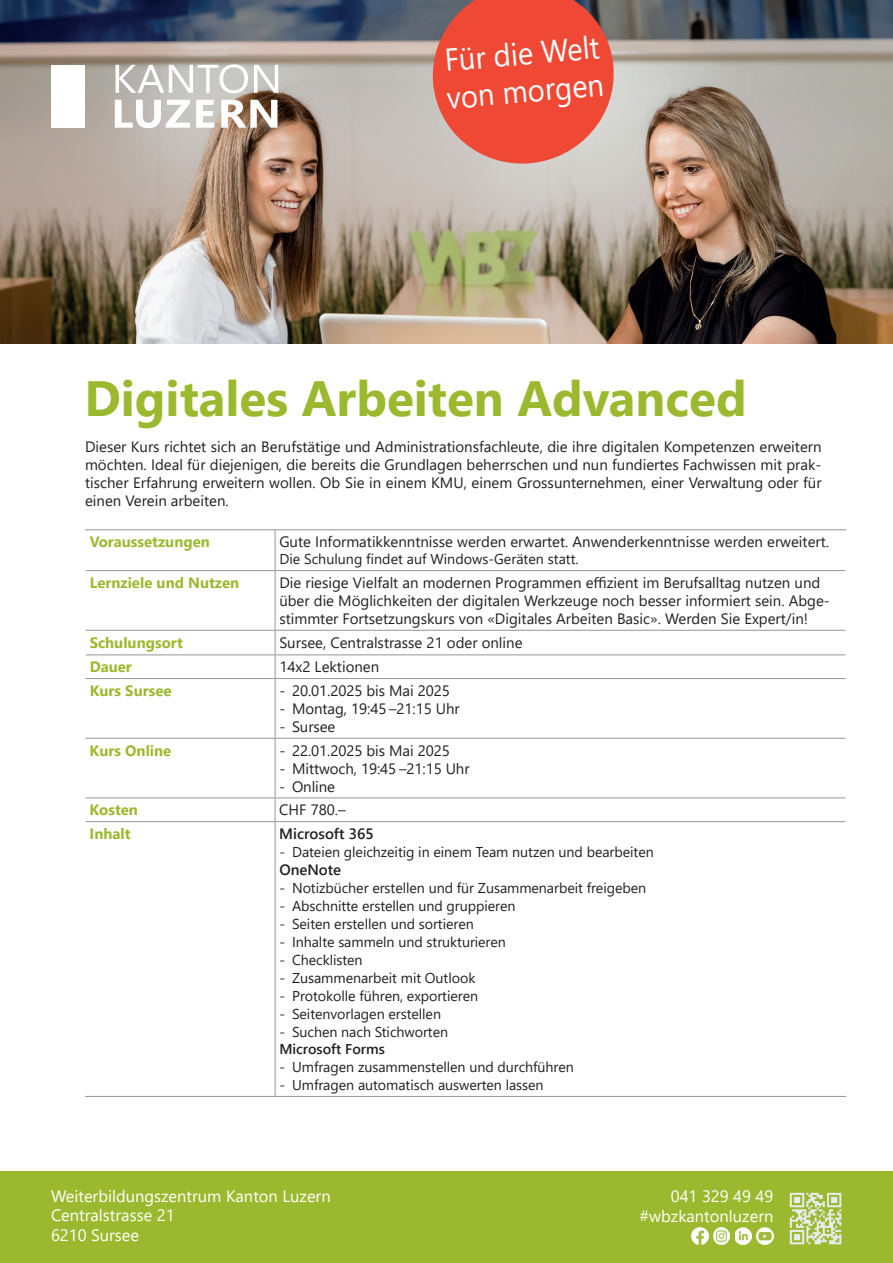
<style>
.page{position:relative;width:893px;height:1263px;background:#fff}
.page>*{position:absolute;margin:0;border:0;box-sizing:border-box;transform-origin:0 0}
.t1{font:700 49.5px "Segoe UI";color:#9bb92e}
.t2{font:31.5px/37.8px "Segoe UI";color:#fff;scale:.93 1}
.t3{font:16.5px/19.8px "Segoe UI";color:#fff}
.t4{font:15px/18px "Segoe UI";color:#231f20;text-align:justify}
.t5{font:700 15px "Segoe UI";color:#9bb92e}
.t6{font:600 15px "Segoe UI";color:#231f20}
.t7{font:14.25px "Segoe UI";letter-spacing:-.005em;color:#231f20}
.t8{font:600 14.25px "Segoe UI";color:#231f20}
</style>
<div class="page">
<img style="left:0;top:0;width:893px;height:344px">
<svg style="left:116px;top:64px;width:162px;height:29px"></svg>
<svg style="left:115px;top:100px;width:162px;height:28px"></svg>
<div style="left:51px;top:65px;width:34px;height:63px;background:#fff"></div>
<div style="left:0;top:1172px;width:893px;height:91px;background:#9bb92e"></div>
<img style="left:713px;top:1228px;width:17px;height:16px">
<img style="left:735px;top:1228px;width:17px;height:17px">
<img style="left:757px;top:1228px;width:17px;height:17px">
<img style="left:691px;top:1228px;width:17px;height:17px">
<img style="left:789px;top:1192px;width:53px;height:53px">
<svg style="left:429px;top:0;width:188px;height:168px;background:#e05f4f"></svg>
<hr style="left:85px;top:529px;width:190px;height:1px;background:#939598">
<hr style="left:275px;top:529px;width:571px;height:1px;background:#939598">
<hr style="left:275px;top:530px;width:1px;height:40px;background:#939598">
<hr style="left:86px;top:570px;width:189px;height:1px;background:#939598">
<hr style="left:275px;top:570px;width:570px;height:1px;background:#939598">
<hr style="left:275px;top:571px;width:1px;height:59px;background:#939598">
<hr style="left:86px;top:630px;width:189px;height:1px;background:#939598">
<hr style="left:275px;top:630px;width:570px;height:1px;background:#939598">
<hr style="left:86px;top:654px;width:189px;height:1px;background:#939598">
<hr style="left:275px;top:654px;width:570px;height:1px;background:#939598">
<svg style="left:275px;top:631px;width:1px;height:47px"></svg>
<hr style="left:86px;top:678px;width:189px;height:1px;background:#939598">
<hr style="left:275px;top:678px;width:570px;height:1px;background:#939598">
<hr style="left:275px;top:679px;width:1px;height:59px;background:#939598">
<hr style="left:86px;top:738px;width:189px;height:1px;background:#939598">
<hr style="left:275px;top:738px;width:570px;height:1px;background:#939598">
<hr style="left:275px;top:739px;width:1px;height:58px;background:#939598">
<hr style="left:86px;top:797px;width:189px;height:1px;background:#939598">
<hr style="left:275px;top:797px;width:570px;height:1px;background:#939598">
<svg style="left:275px;top:798px;width:1px;height:23px"></svg>
<hr style="left:86px;top:821px;width:189px;height:1px;background:#939598">
<hr style="left:275px;top:821px;width:570px;height:1px;background:#939598">
<hr style="left:275px;top:822px;width:1px;height:274px;background:#939598">
<hr style="left:85px;top:1096px;width:190px;height:1px;background:#939598">
<hr style="left:275px;top:1096px;width:571px;height:1px;background:#939598">
<h2 class="t2" style="left:442px;top:39px;width:171px;rotate:-5deg">Für die Welt von morgen</h2>
<h1 class="t1" style="left:84px;top:351px;width:664px">Digitales Arbeiten Advanced</h1>
<p class="t4" style="left:85px;top:436px;width:738px">Dieser Kurs richtet sich an Berufstätige und Administrationsfachleute, die ihre digitalen Kompetenzen erweitern möchten. Ideal für diejenigen, die bereits die Grundlagen beherrschen und nun fundiertes Fachwissen mit prak&shy;tischer Erfahrung erweitern wollen. Ob Sie in einem KMU, einem Grossunternehmen, einer Verwaltung oder für einen Verein arbeiten.</p>
<p class="t5" style="left:90px;top:528px;width:122px">Voraussetzungen</p>
<p class="t4" style="left:279px;top:531px;width:551px">Gute Informatikkenntnisse werden erwartet. Anwenderkenntnisse werden erweitert.</p>
<p class="t7" style="left:279px;top:546px;width:301px">Die Schulung findet auf Windows-Geräten statt.</p>
<p class="t5" style="left:90px;top:568px;width:151px">Lernziele und Nutzen</p>
<p class="t4" style="left:279px;top:572px;width:552px;text-align:left">Die riesige Vielfalt an modernen Programmen effizient im Berufsalltag nutzen und über die Möglichkeiten der digitalen Werkzeuge noch besser informiert sein. Abge&shy;stimmter Fortsetzungskurs von «Digitales Arbeiten Basic». Werden Sie Expert/in!</p>
<p class="t5" style="left:90px;top:628px;width:95px">Schulungsort</p>
<p class="t4" style="left:279px;top:632px;width:245px">Sursee, Centralstrasse 21 oder online</p>
<p class="t5" style="left:90px;top:653px;width:44px">Dauer</p>
<p class="t4" style="left:279px;top:656px;width:101px">14x2 Lektionen</p>
<p class="t5" style="left:90px;top:676px;width:83px">Kurs Sursee</p>
<p class="t4" style="left:279px;top:680px;width:172px">- 20.01.2025 bis Mai 2025</p>
<p class="t4" style="left:279px;top:698px;width:182px">- Montag, 19:45 –21:15 Uhr</p>
<p class="t4" style="left:279px;top:716px;width:58px">- Sursee</p>
<p class="t5" style="left:90px;top:736px;width:83px">Kurs Online</p>
<p class="t4" style="left:279px;top:740px;width:172px">- 22.01.2025 bis Mai 2025</p>
<p class="t4" style="left:279px;top:758px;width:192px">- Mittwoch, 19:45 –21:15 Uhr</p>
<p class="t4" style="left:279px;top:776px;width:57px">- Online</p>
<p class="t5" style="left:90px;top:796px;width:50px">Kosten</p>
<p class="t4" style="left:279px;top:799px;width:68px">CHF 780.–</p>
<p class="t5" style="left:90px;top:819px;width:43px">Inhalt</p>
<p class="t6" style="left:279px;top:819px;width:96px">Microsoft 365</p>
<p class="t7" style="left:279px;top:838px;width:376px">- Dateien gleichzeitig in einem Team nutzen und bearbeiten</p>
<p class="t6" style="left:279px;top:855px;width:63px">OneNote</p>
<p class="t7" style="left:279px;top:874px;width:368px">- Notizbücher erstellen und für Zusammenarbeit freigeben</p>
<p class="t7" style="left:279px;top:892px;width:238px">- Abschnitte erstellen und gruppieren</p>
<p class="t7" style="left:279px;top:910px;width:196px">- Seiten erstellen und sortieren</p>
<p class="t7" style="left:279px;top:928px;width:228px">- Inhalte sammeln und strukturieren</p>
<p class="t7" style="left:279px;top:946px;width:85px">- Checklisten</p>
<p class="t7" style="left:279px;top:964px;width:198px">- Zusammenarbeit mit Outlook</p>
<p class="t7" style="left:279px;top:982px;width:200px">- Protokolle führen, exportieren</p>
<p class="t7" style="left:279px;top:1000px;width:163px">- Seitenvorlagen erstellen</p>
<p class="t7" style="left:279px;top:1018px;width:170px">- Suchen nach Stichworten</p>
<p class="t8" style="left:279px;top:1035px;width:107px">Microsoft Forms</p>
<p class="t7" style="left:279px;top:1053px;width:296px">- Umfragen zusammenstellen und durchführen</p>
<p class="t7" style="left:279px;top:1071px;width:266px">- Umfragen automatisch auswerten lassen</p>
<p class="t3" style="left:51px;top:1184px;width:281px">Weiterbildungszentrum Kanton Luzern<br>Centralstrasse 21<br>6210 Sursee</p>
<p class="t3" style="left:639px;top:1185px;width:135px;text-align:right">041 329 49 49 #wbzkantonluzern</p>
</div>
